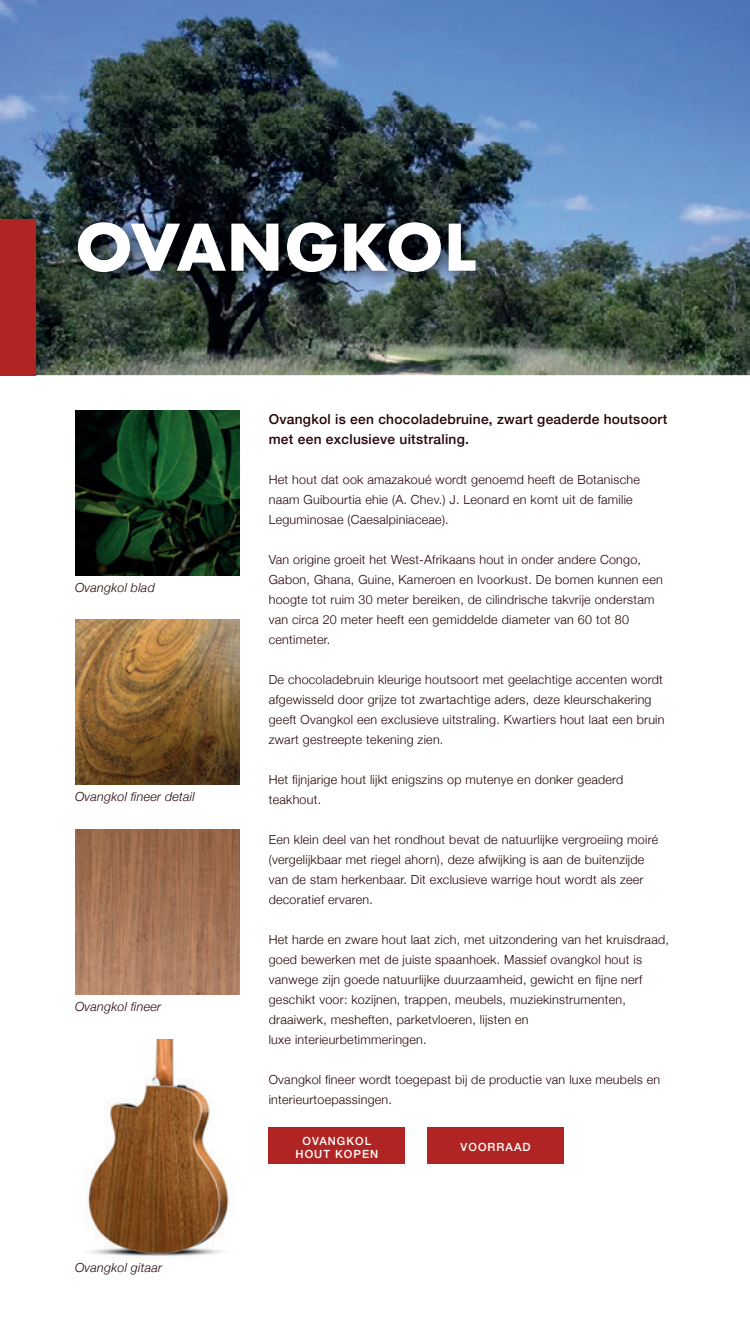
<style>
.page{position:relative;width:750px;height:1325px;background:#fff}
.page>*{position:absolute;margin:0;border:0;box-sizing:border-box;transform-origin:0 0}
.t1{font:700 62.5px "Futura";color:#fff}
.t2{font:500 13.75px/20px "Helvetica Neue";letter-spacing:.02em;color:#250306}
.t3{font:300 12.5px/20px "Helvetica Neue";letter-spacing:.02em;color:#250306}
.t4{font:italic 300 12.5px "Helvetica Neue";letter-spacing:.02em;color:#250306}
.t5{font:500 11.25px/12.5px "Helvetica Neue";letter-spacing:.09em;color:#fff;text-align:center}
</style>
<div class="page">
<img style="left:0;top:0;width:750px;height:375px">
<div style="left:0;top:219px;width:35px;height:156px;background:#b02523"></div>
<div style="left:269px;top:1127px;width:136px;height:36px;background:#b02523"></div>
<div style="left:428px;top:1127px;width:136px;height:36px;background:#b02523"></div>
<img style="left:67px;top:211px;width:427px;height:80px">
<img style="left:76px;top:410px;width:163px;height:165px">
<img style="left:75px;top:619px;width:165px;height:165px">
<img style="left:75px;top:829px;width:165px;height:165px">
<img style="left:88px;top:1039px;width:144px;height:217px">
<h1 class="t1" style="left:75px;top:202px;width:403px">OVANGKOL</h1>
<p class="t4" style="left:75px;top:578px;width:81px">Ovangkol blad</p>
<p class="t4" style="left:75px;top:786px;width:121px">Ovangkol fineer detail</p>
<p class="t4" style="left:75px;top:996px;width:88px">Ovangkol fineer</p>
<p class="t4" style="left:75px;top:1257px;width:89px">Ovangkol gitaar</p>
<p class="t2" style="left:269px;top:407px;width:400px">Ovangkol is een chocoladebruine, zwart geaderde houtsoort met een exclusieve uitstraling.</p>
<p class="t3" style="left:269px;top:468px;width:373px">Het hout dat ook amazakoué wordt genoemd heeft de Botanische naam Guibourtia ehie (A. Chev.) J. Leonard en komt uit de familie<br>Leguminosae (Caesalpiniaceae).</p>
<p class="t3" style="left:269px;top:548px;width:396px">Van origine groeit het West-Afrikaans hout in onder andere Congo, Gabon, Ghana, Guine, Kameroen en Ivoorkust. De bomen kunnen een hoogte tot ruim 30 meter bereiken, de cilindrische takvrije onderstam van circa 20 meter heeft een gemiddelde diameter van 60 tot 80 centimeter.</p>
<p class="t3" style="left:269px;top:668px;width:397px">De chocoladebruin kleurige houtsoort met geelachtige accenten wordt afgewisseld door grijze tot zwartachtige aders, deze kleurschakering geeft Ovangkol een exclusieve uitstraling. Kwartiers hout laat een bruin zwart gestreepte tekening zien.</p>
<p class="t3" style="left:269px;top:768px;width:356px">Het fijnjarige hout lijkt enigszins op mutenye en donker geaderd teakhout.</p>
<p class="t3" style="left:269px;top:828px;width:391px">Een klein deel van het rondhout bevat de natuurlijke vergroeiing moiré (vergelijkbaar met riegel ahorn), deze afwijking is aan de buitenzijde van de stam herkenbaar. Dit exclusieve warrige hout wordt als zeer decoratief ervaren.</p>
<p class="t3" style="left:269px;top:928px;width:402px">Het harde en zware hout laat zich, met uitzondering van het kruisdraad, goed bewerken met de juiste spaanhoek. Massief ovangkol hout is vanwege zijn goede natuurlijke duurzaamheid, gewicht en fijne nerf geschikt voor: kozijnen, trappen, meubels, muziekinstrumenten, draaiwerk, mesheften, parketvloeren, lijsten en<br>luxe interieurbetimmeringen.</p>
<p class="t3" style="left:269px;top:1068px;width:393px">Ovangkol fineer wordt toegepast bij de productie van luxe meubels en interieurtoepassingen.</p>
<p class="t5" style="left:296px;top:1133px;width:84px">OVANGKOL<br>HOUT KOPEN</p>
<p class="t5" style="left:461px;top:1140px;width:72px">VOORRAAD</p>
</div>
